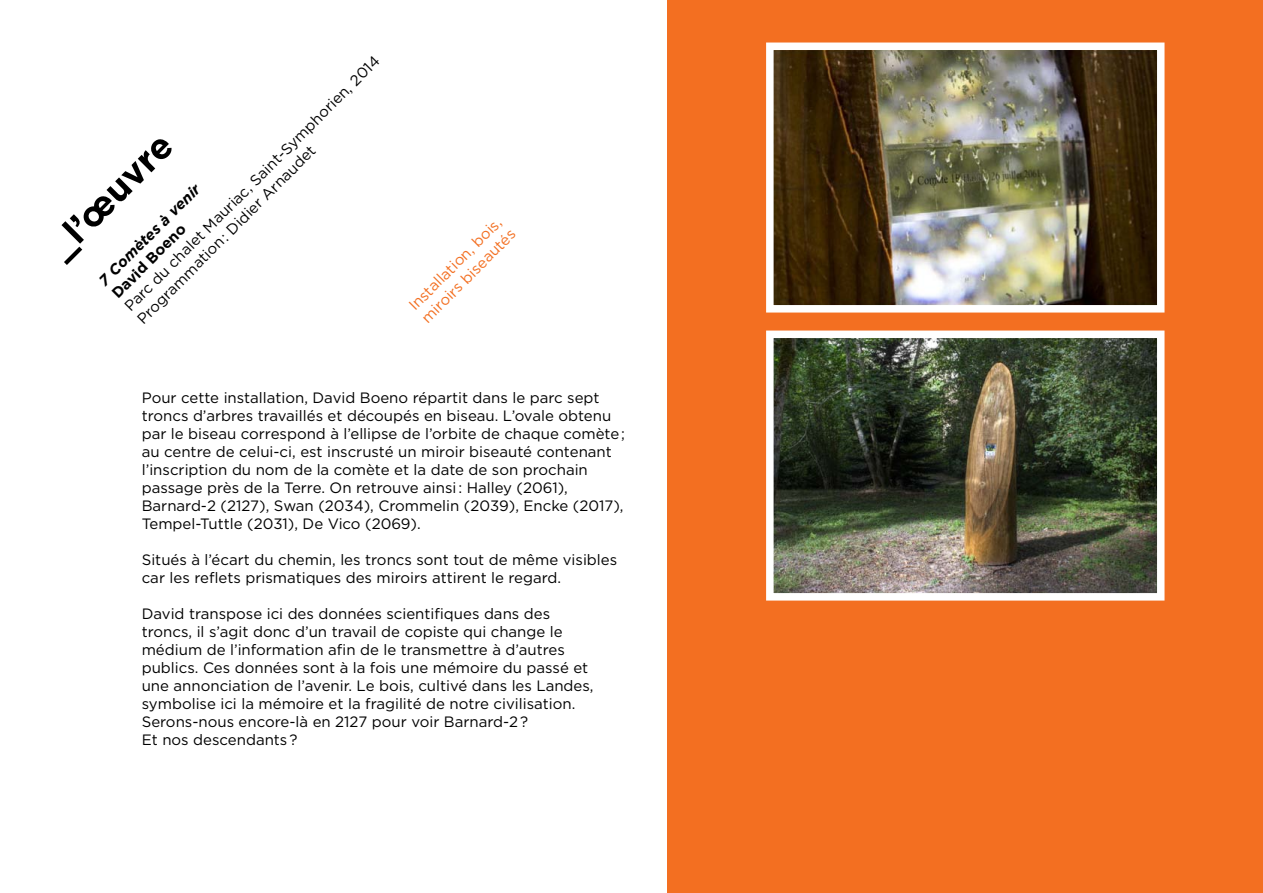
<style>
.page{position:relative;width:1263px;height:893px;background:#fff}
.page>*{position:absolute;margin:0;border:0;box-sizing:border-box;transform-origin:0 0}
.t1{font:700 36px "Gotham";color:#000}
.t2{font:15px/18px "Gotham";color:#000}
.t3{font:15px/18px "Gotham";color:#f36f21}
.t4{font:italic 700 15px "Gotham";color:#000}
.t5{font:700 15px "Gotham";color:#000}
</style>
<div class="page">
<div style="left:668px;top:0;width:595px;height:893px;background:#f36f21"></div>
<img style="left:775px;top:52px;width:380px;height:252px">
<div style="left:766px;top:43px;width:398px;height:270px;border:8px solid #fff"></div>
<img style="left:775px;top:340px;width:380px;height:252px">
<div style="left:766px;top:331px;width:398px;height:270px;border:8px solid #fff"></div>
<p class="t2" style="left:120px;top:302px;width:355px;rotate:-45deg">Parc du chalet Mauriac, Saint-Symphorien, 2014<br>Programmation : Didier Arnaudet</p>
<h1 class="t1" style="left:37px;top:235px;width:161px;rotate:-45deg">_l’œuvre</h1>
<p class="t4" style="left:94px;top:276px;width:137px;rotate:-45deg">7 Comètes à venir</p>
<p class="t5" style="left:107px;top:289px;width:99px;rotate:-45deg">David Boeno</p>
<p class="t3" style="left:405px;top:301px;width:127px;rotate:-45deg">Installation, bois, miroirs biseautés</p>
<p class="t2" style="left:142px;top:388px;width:485px">Pour cette installation, David Boeno répartit dans le parc sept troncs d’arbres travaillés et découpés en biseau. L’ovale obtenu par le biseau correspond à l’ellipse de l’orbite de chaque comète ; au centre de celui-ci, est inscrusté un miroir biseauté contenant l’inscription du nom de la comète et la date de son prochain passage près de la Terre. On retrouve ainsi : Halley (2061), Barnard-2 (2127), Swan (2034), Crommelin (2039), Encke (2017), Tempel-Tuttle (2031), De Vico (2069).</p>
<p class="t2" style="left:142px;top:550px;width:477px">Situés à l’écart du chemin, les troncs sont tout de même visibles car les reflets prismatiques des miroirs attirent le regard.</p>
<p class="t2" style="left:142px;top:604px;width:453px">David transpose ici des données scientifiques dans des troncs, il s’agit donc d’un travail de copiste qui change le médium de l’information afin de le transmettre à d’autres publics. Ces données sont à la fois une mémoire du passé et une annonciation de l’avenir. Le bois, cultivé dans les Landes, symbolise ici la mémoire et la fragilité de notre civilisation.<br>Serons-nous encore-là en 2127 pour voir Barnard-2 ?<br>Et nos descendants ?</p>
</div>
